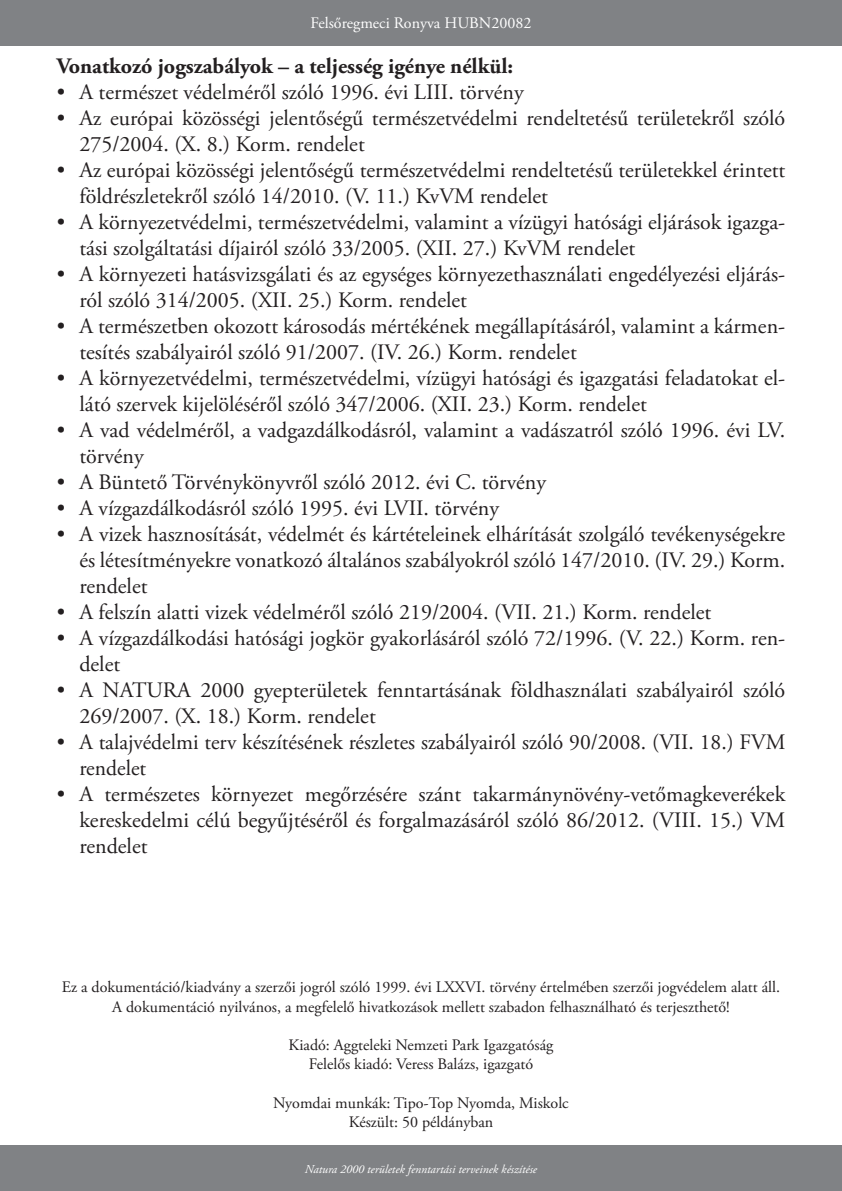
<style>
.page{position:relative;width:842px;height:1191px;background:#fff}
.page>*{position:absolute;margin:0;border:0;box-sizing:border-box;transform-origin:0 0}
.t1{font:22px/26px "Adobe Garamond Pro";color:#231f20}
.t2{font:700 22px "Adobe Garamond Pro";color:#231f20}
.t3{font:16px/19.2px "Adobe Garamond Pro";color:#231f20;text-align:center}
.t4{font:16px "Adobe Garamond Pro";color:#fff}
.t5{font:italic 12px "Adobe Garamond Pro";color:#fff}
</style>
<div class="page">
<div style="left:0;top:0;width:842px;height:45px;background:#808285"></div>
<div style="left:0;top:1145px;width:842px;height:46px;background:#808285"></div>
<p class="t4" style="left:310px;top:14px;width:222px">Felsőregmeci Ronyva HUBN20082</p>
<p class="t2" style="left:57px;top:53px;width:458px">Vonatkozó jogszabályok – a teljesség igénye nélkül:</p>
<p class="t1" style="left:57px;top:79px;width:469px">• A természet védelméről szóló 1996. évi LIII. törvény</p>
<p class="t1" style="left:79px;top:105px;width:707px;text-indent:-23px">• Az európai közösségi jelentőségű természetvédelmi rendeltetésű területekről szóló<br>275/2004. (X. 8.) Korm. rendelet</p>
<p class="t1" style="left:79px;top:157px;width:707px;text-indent:-23px">• Az európai közösségi jelentőségű természetvédelmi rendeltetésű területekkel érintett földrészletekről szóló 14/2010. (V. 11.) KvVM rendelet</p>
<p class="t1" style="left:79px;top:209px;width:707px;text-indent:-23px">• A környezetvédelmi, természetvédelmi, valamint a vízügyi hatósági eljárások igazga&shy;tási szolgáltatási díjairól szóló 33/2005. (XII. 27.) KvVM rendelet</p>
<p class="t1" style="left:79px;top:261px;width:707px;text-indent:-23px">• A környezeti hatásvizsgálati és az egységes környezethasználati engedélyezési eljárás&shy;ról szóló 314/2005. (XII. 25.) Korm. rendelet</p>
<p class="t1" style="left:79px;top:313px;width:707px;text-indent:-23px">• A természetben okozott károsodás mértékének megállapításáról, valamint a kármen&shy;tesítés szabályairól szóló 91/2007. (IV. 26.) Korm. rendelet</p>
<p class="t1" style="left:79px;top:365px;width:707px;text-indent:-23px">• A környezetvédelmi, természetvédelmi, vízügyi hatósági és igazgatási feladatokat el&shy;látó szervek kijelöléséről szóló 347/2006. (XII. 23.) Korm. rendelet</p>
<p class="t1" style="left:79px;top:417px;width:707px;text-indent:-23px">• A vad védelméről, a vadgazdálkodásról, valamint a vadászatról szóló 1996. évi LV. törvény</p>
<p class="t1" style="left:57px;top:469px;width:491px">• A Büntető Törvénykönyvről szóló 2012. évi C. törvény</p>
<p class="t1" style="left:57px;top:495px;width:444px">• A vízgazdálkodásról szóló 1995. évi LVII. törvény</p>
<p class="t1" style="left:79px;top:521px;width:707px;text-align:justify;text-indent:-23px">• A vizek hasznosítását, védelmét és kártételeinek elhárítását szolgáló tevékenységekre és létesítményekre vonatkozó általános szabályokról szóló 147/2010. (IV. 29.) Korm. rendelet</p>
<p class="t1" style="left:57px;top:599px;width:656px">• A felszín alatti vizek védelméről szóló 219/2004. (VII. 21.) Korm. rendelet</p>
<p class="t1" style="left:79px;top:625px;width:707px;text-indent:-23px">• A vízgazdálkodási hatósági jogkör gyakorlásáról szóló 72/1996. (V. 22.) Korm. ren&shy;delet</p>
<p class="t1" style="left:79px;top:677px;width:707px;text-indent:-23px">• A NATURA 2000 gyepterületek fenntartásának földhasználati szabályairól szóló<br>269/2007. (X. 18.) Korm. rendelet</p>
<p class="t1" style="left:79px;top:729px;width:707px;text-indent:-23px">• A talajvédelmi terv készítésének részletes szabályairól szóló 90/2008. (VII. 18.) FVM rendelet</p>
<p class="t1" style="left:79px;top:781px;width:707px;text-align:justify;text-indent:-23px">• A természetes környezet megőrzésére szánt takarmánynövény-vetőmagkeverékek kereskedelmi célú begyűjtéséről és forgalmazásáról szóló 86/2012. (VIII. 15.) VM rendelet</p>
<p class="t3" style="left:62px;top:978px;width:720px">Ez a dokumentáció/kiadvány a szerzői jogról szóló 1999. évi LXXVI. törvény értelmében szerzői jogvédelem alatt áll.<br>A dokumentáció nyilvános, a megfelelő hivatkozások mellett szabadon felhasználható és terjeszthető!</p>
<p class="t3" style="left:289px;top:1035px;width:266px">Kiadó: Aggteleki Nemzeti Park Igazgatóság</p>
<p class="t3" style="left:309px;top:1055px;width:226px">Felelős kiadó: Veress Balázs, igazgató</p>
<p class="t3" style="left:273px;top:1093px;width:297px">Nyomdai munkák: Tipo-Top Nyomda, Miskolc</p>
<p class="t3" style="left:349px;top:1112px;width:146px">Készült: 50 példányban</p>
<p class="t5" style="left:305px;top:1161px;width:234px">Natura 2000 területek fenntartási terveinek készítése</p>
</div>
